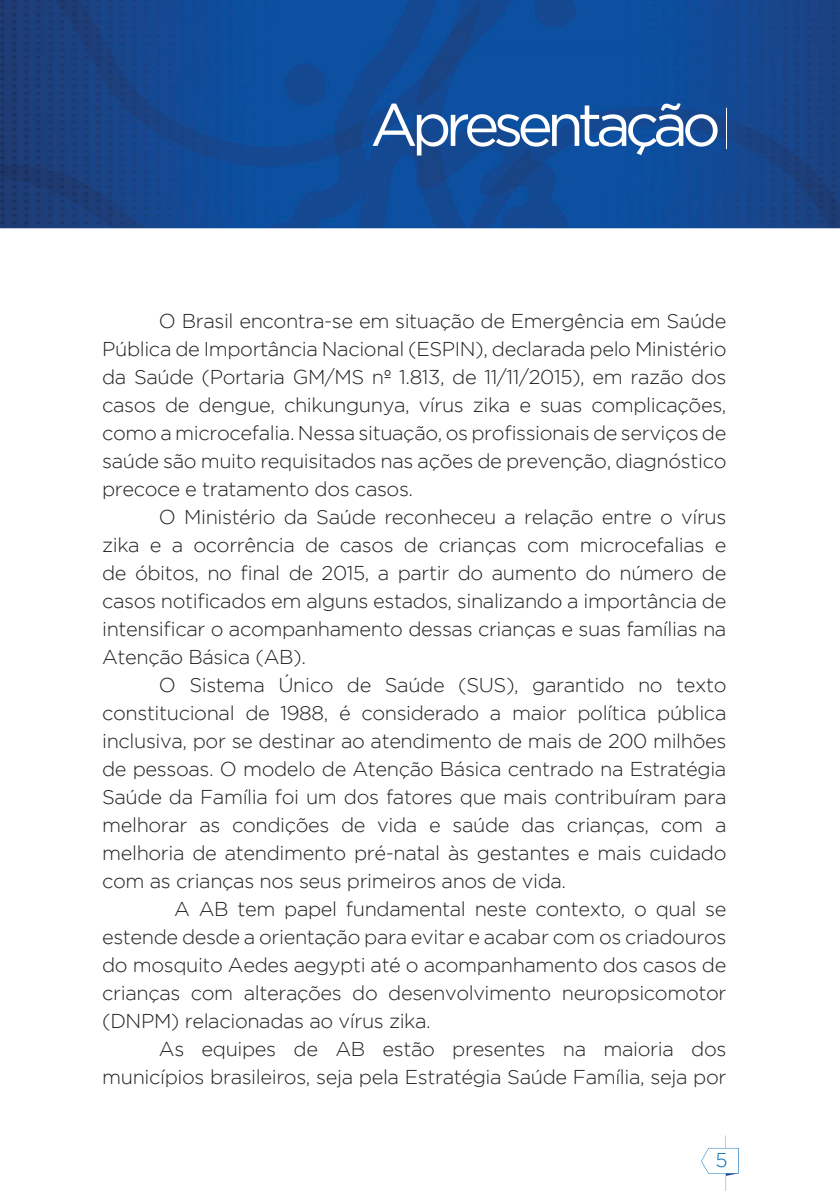
<style>
.page{position:relative;width:840px;height:1191px;background:#fff}
.page>*{position:absolute;margin:0;border:0;box-sizing:border-box;transform-origin:0 0}
.t1{font:60px "Gotham";letter-spacing:-.1em;color:#fff}
.t2{font:300 20px "Gotham";letter-spacing:-.02em;color:#231f20}
.t3{font:300 20px "Gotham";color:#0072bc}
</style>
<div class="page">
<hr style="left:725px;top:1135px;width:1px;height:56px;background:#0072bc">
<svg style="left:701px;top:1148px;width:37px;height:27px"></svg>
<div style="left:716px;top:1153px;width:10px;height:14px;background:#fff"></div>
<img style="left:0;top:0;width:839px;height:228px">
<img style="left:0;top:54px;width:729px;height:1px">
<img style="left:366px;top:38px;width:361px;height:12px">
<hr style="left:725px;top:108px;width:1px;height:41px;background:#fff">
<p class="t1" style="left:370px;top:91px;width:352px">Apresentação</p>
<p class="t2" style="left:159px;top:310px;width:568px">O Brasil encontra-se em situação de Emergência em Saúde</p>
<p class="t2" style="left:102px;top:338px;width:625px">Pública de Importância Nacional (ESPIN), declarada pelo Ministério</p>
<p class="t2" style="left:102px;top:366px;width:625px">da Saúde (Portaria GM/MS nº 1.813, de 11/11/2015), em razão dos</p>
<p class="t2" style="left:102px;top:394px;width:625px">casos de dengue, chikungunya, vírus zika e suas complicações,</p>
<p class="t2" style="left:102px;top:422px;width:625px">como a microcefalia. Nessa situação, os profissionais de serviços de</p>
<p class="t2" style="left:102px;top:450px;width:625px">saúde são muito requisitados nas ações de prevenção, diagnóstico</p>
<p class="t2" style="left:102px;top:478px;width:312px">precoce e tratamento dos casos.</p>
<p class="t2" style="left:159px;top:506px;width:568px">O Ministério da Saúde reconheceu a relação entre o vírus</p>
<p class="t2" style="left:102px;top:534px;width:625px">zika e a ocorrência de casos de crianças com microcefalias e</p>
<p class="t2" style="left:102px;top:562px;width:625px">de óbitos, no final de 2015, a partir do aumento do número de</p>
<p class="t2" style="left:102px;top:590px;width:625px">casos notificados em alguns estados, sinalizando a importância de</p>
<p class="t2" style="left:102px;top:618px;width:625px">intensificar o acompanhamento dessas crianças e suas famílias na</p>
<p class="t2" style="left:102px;top:646px;width:205px">Atenção Básica (AB).</p>
<p class="t2" style="left:159px;top:674px;width:568px">O Sistema Único de Saúde (SUS), garantido no texto</p>
<p class="t2" style="left:102px;top:702px;width:625px">constitucional de 1988, é considerado a maior política pública</p>
<p class="t2" style="left:102px;top:730px;width:625px">inclusiva, por se destinar ao atendimento de mais de 200 milhões</p>
<p class="t2" style="left:102px;top:758px;width:625px">de pessoas. O modelo de Atenção Básica centrado na Estratégia</p>
<p class="t2" style="left:102px;top:786px;width:625px">Saúde da Família foi um dos fatores que mais contribuíram para</p>
<p class="t2" style="left:102px;top:814px;width:625px">melhorar as condições de vida e saúde das crianças, com a</p>
<p class="t2" style="left:102px;top:842px;width:625px">melhoria de atendimento pré-natal às gestantes e mais cuidado</p>
<p class="t2" style="left:102px;top:870px;width:465px">com as crianças nos seus primeiros anos de vida.</p>
<p class="t2" style="left:174px;top:898px;width:553px">A AB tem papel fundamental neste contexto, o qual se</p>
<p class="t2" style="left:102px;top:926px;width:625px">estende desde a orientação para evitar e acabar com os criadouros</p>
<p class="t2" style="left:102px;top:954px;width:625px">do mosquito Aedes aegypti até o acompanhamento dos casos de</p>
<p class="t2" style="left:102px;top:982px;width:625px">crianças com alterações do desenvolvimento neuropsicomotor</p>
<p class="t2" style="left:102px;top:1010px;width:330px">(DNPM) relacionadas ao vírus zika.</p>
<p class="t2" style="left:159px;top:1038px;width:568px">As equipes de AB estão presentes na maioria dos</p>
<p class="t2" style="left:102px;top:1066px;width:625px">municípios brasileiros, seja pela Estratégia Saúde Família, seja por</p>
<p class="t3" style="left:715px;top:1149px;width:14px">5</p>
</div>
